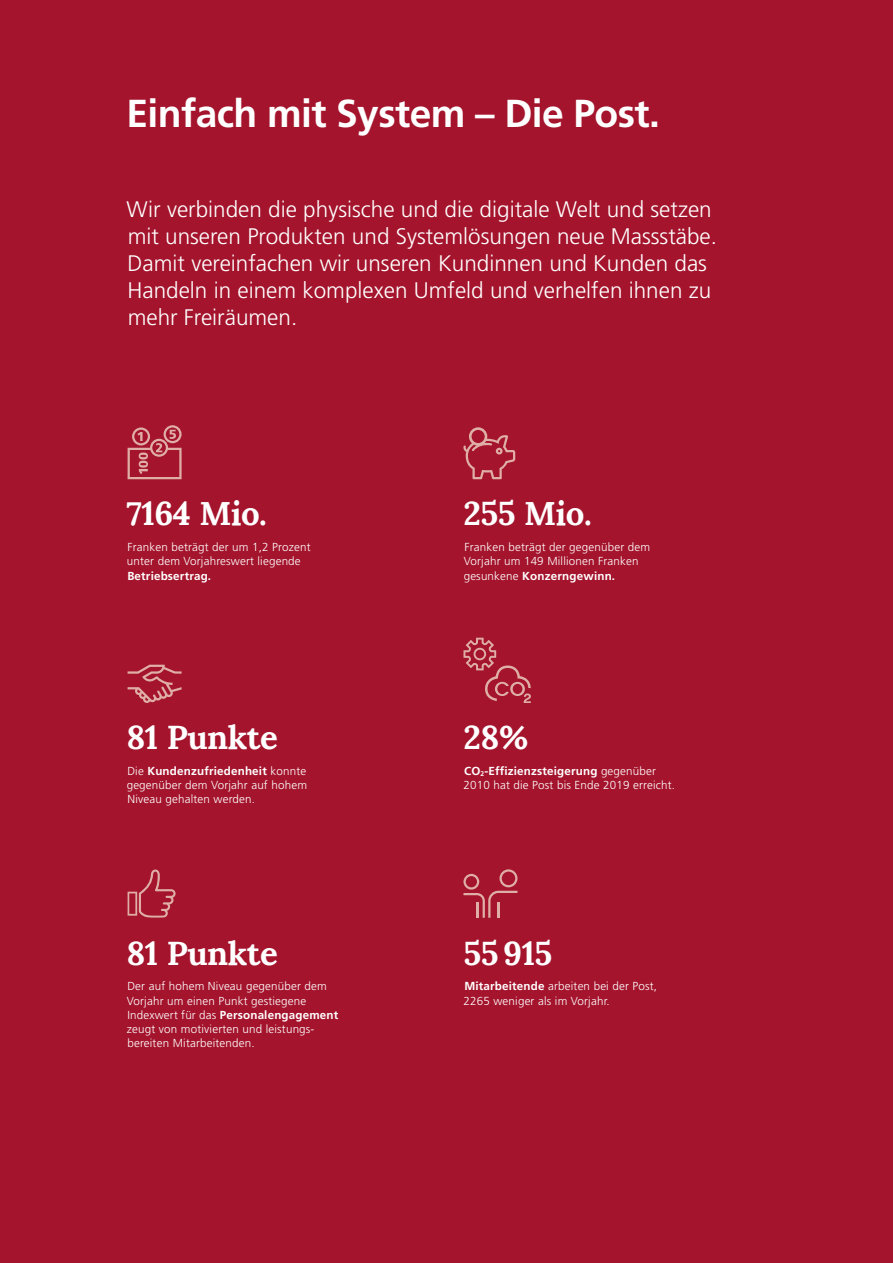
<style>
.page{position:relative;width:893px;height:1263px;background:#a4142c}
.page>*{position:absolute;margin:0;border:0;box-sizing:border-box;transform-origin:0 0}
.t1{font:700 39px "Frutiger LT Std";letter-spacing:-.015em;color:#fff}
.t2{font:700 33px "Lora";letter-spacing:-.015em;color:#fff}
.t3{font:300 22.5px/27px "Frutiger LT Std";color:#fff}
.t4{font:300 11.7px/14.2px "Frutiger LT Std";letter-spacing:.015em;color:#fff}
.s1{font-weight:700}
</style>
<div class="page">
<svg style="left:128px;top:869px;width:48px;height:49px"></svg>
<svg style="left:128px;top:425px;width:54px;height:54px"></svg>
<svg style="left:463px;top:427px;width:52px;height:52px"></svg>
<svg style="left:128px;top:665px;width:54px;height:38px"></svg>
<svg style="left:463px;top:638px;width:68px;height:65px"></svg>
<svg style="left:463px;top:869px;width:54px;height:49px"></svg>
<h1 class="t1" style="left:126px;top:91px;width:535px">Einfach mit System – Die Post.</h1>
<p class="t3" style="left:126px;top:196px;width:592px">Wir verbinden die physische und die digitale Welt und setzen mit unseren Produkten und Systemlösungen neue Massstäbe.<br>Damit vereinfachen wir unseren Kundinnen und Kunden das Handeln in einem komplexen Umfeld und verhelfen ihnen zu mehr Freiräumen.</p>
<p class="t2" style="left:126px;top:485px;width:142px">7164 Mio.</p>
<p class="t4" style="left:127px;top:540px;width:185px">Franken beträgt der um 1,2 Prozent unter dem Vorjahreswert liegende<br><span class="s1">Betriebsertrag.</span></p>
<p class="t2" style="left:126px;top:709px;width:153px">81 Punkte</p>
<p class="t4" style="left:127px;top:764px;width:182px;text-align:justify">Die <span class="s1">Kundenzufriedenheit</span> konnte gegenüber dem Vorjahr auf hohem Niveau gehalten werden.</p>
<p class="t2" style="left:126px;top:925px;width:153px">81 Punkte</p>
<p class="t4" style="left:127px;top:979px;width:213px">Der auf hohem Niveau gegenüber dem Vorjahr um einen Punkt gestiegene Indexwert für das <span class="s1">Personalen gagement </span>zeugt von motivierten und leistungs&shy;bereiten Mitarbeitenden.</p>
<p class="t2" style="left:463px;top:485px;width:130px">255 Mio.</p>
<p class="t4" style="left:464px;top:540px;width:188px">Franken beträgt der gegenüber dem<br>Vorjahr um 149 Millionen Franken gesunkene <span class="s1">Konzerngewinn.</span></p>
<p class="t2" style="left:463px;top:709px;width:67px">28%</p>
<p class="t4" style="left:463px;top:764px;width:213px"><span class="s1">CO</span><sub>2</sub><span class="s1">-Effizienzsteigerung</span> gegenüber<br>2010 hat die Post bis Ende 2019 erreicht.</p>
<p class="t2" style="left:463px;top:925px;width:90px">55 915</p>
<p class="t4" style="left:463px;top:979px;width:195px"><span class="s1">Mitarbeitende</span> arbeiten bei der Post,<br>2265 weniger als im Vorjahr.</p>
</div>
